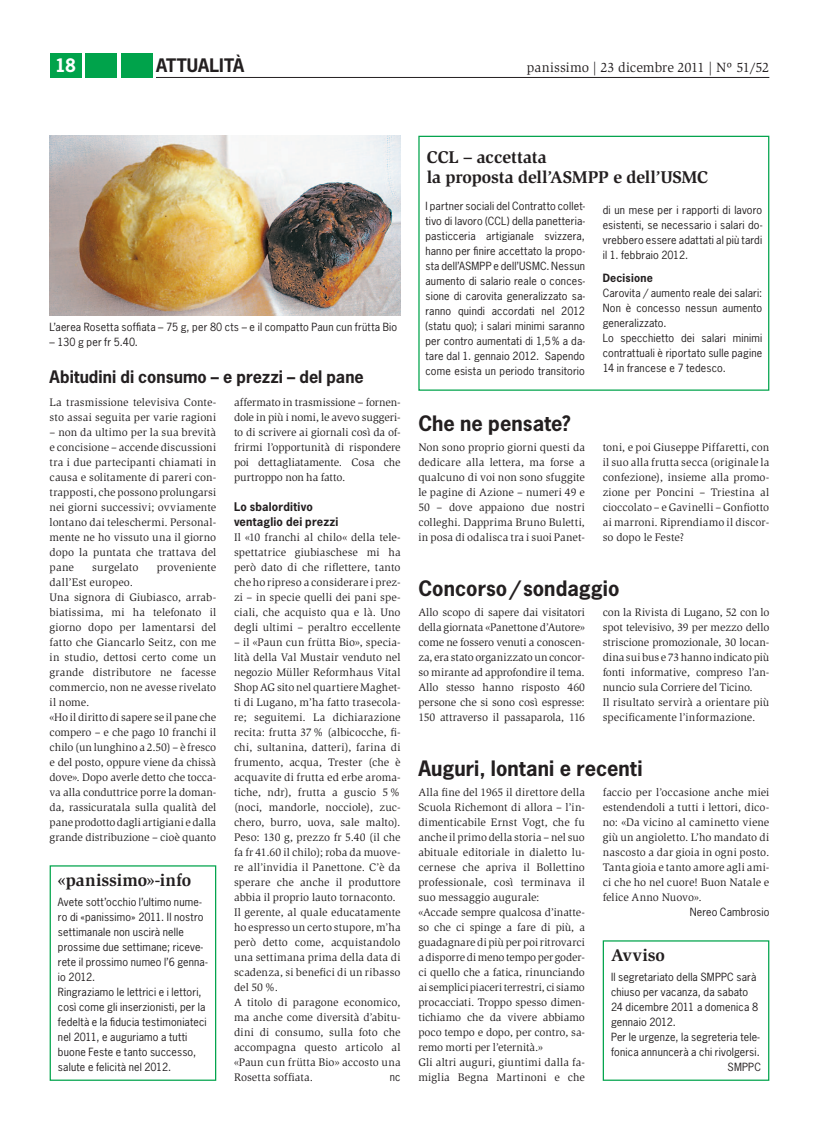
<style>
.page{position:relative;width:819px;height:1134px;background:#fff}
.page>*{position:absolute;margin:0;border:0;box-sizing:border-box;transform-origin:0 0}
.t1{font:700 20px "News Gothic Std";color:#231f20}
.t2{font:700 17.5px/20px "Slimbach Std";letter-spacing:-.005em;color:#231f20}
.t3{font:700 17.5px "News Gothic Std";color:#231f20}
.t4{font:700 17.5px "News Gothic Std";color:#fff}
.t5{font:700 16.25px "News Gothic Std";letter-spacing:.005em;color:#231f20}
.t6{font:13.75px "Slimbach Std";color:#231f20}
.t7{font:11.25px/15px "Slimbach Std";color:#231f20;text-align:justify}
.t8{font:700 11.25px/15px "News Gothic Std";letter-spacing:.02em;color:#231f20}
.t9{font:700 10.75px "News Gothic Std";letter-spacing:.015em;color:#231f20}
.t10{font:10.62px/15px "News Gothic Std";letter-spacing:.015em;color:#231f20}
</style>
<div class="page">
<div style="left:50px;top:53px;width:31px;height:25px;background:#00a34b"></div>
<div style="left:85px;top:53px;width:32px;height:25px;background:#00a34b"></div>
<div style="left:120px;top:53px;width:32px;height:25px;background:#00a34b"></div>
<hr style="left:156px;top:77px;width:613px;height:1px;background:#231f20">
<div style="left:50px;top:865px;width:166px;height:216px;border:1px solid #00a34b"></div>
<img style="left:50px;top:136px;width:350px;height:180px">
<div style="left:602px;top:940px;width:167px;height:141px;border:1px solid #00a34b"></div>
<div style="left:418px;top:136px;width:351px;height:255px;border:1px solid #00a34b"></div>
<h2 class="t4" style="left:55px;top:54px;width:22px">18</h2>
<h2 class="t3" style="left:156px;top:54px;width:90px">attualità</h2>
<p class="t6" style="left:527px;top:60px;width:244px">panissimo | 23 dicembre 2011 | Nº 51/52</p>
<p class="t10" style="left:50px;top:319px;width:349px">L’aerea Rosetta soffiata – 75 g, per 80 cts – e il compatto Paun cun frütta Bio</p>
<p class="t10" style="left:50px;top:334px;width:90px">– 130 g per fr 5.40.</p>
<h3 class="t5" style="left:50px;top:366px;width:315px">Abitudini di consumo – e prezzi – del pane</h3>
<p class="t7" style="left:234px;top:395px;width:168px">affermato in trasmissione – fornen&shy;dole in più i nomi, le avevo suggeri&shy;to di scrivere ai giornali così da of&shy;frirmi l’opportunità di rispondere poi dettagliatamente. Cosa che purtroppo non ha fatto.</p>
<p class="t8" style="left:234px;top:499px;width:106px">Lo sbalorditivo ventaglio dei prezzi</p>
<p class="t7" style="left:234px;top:529px;width:168px">Il «10 franchi al chilo« della tele&shy;spettatrice giubiaschese mi ha però dato di che riflettere, tanto che ho ripreso a considerare i prez&shy;zi – in specie quelli dei pani spe&shy;ciali, che acquisto qua e là. Uno degli ultimi – peraltro eccellente</p>
<p class="t7" style="left:234px;top:634px;width:168px;text-align:left">– il «Paun cun frütta Bio», specia&shy;lità della Val Mustair venduto nel negozio Müller Reformhaus Vital<br>Shop AG sito nel quartiere Maghet&shy;ti di Lugano, m’ha fatto trasecola&shy;re; seguitemi. La dichiarazione recita: frutta 37% (albicocche, fi&shy;chi, sultanina, datteri), farina di frumento, acqua, Trester (che è acquavite di frutta ed erbe aroma&shy;tiche, ndr), frutta a guscio 5% (noci, mandorle, nocciole), zuc&shy;chero, burro, uova, sale malto).<br>Peso: 130 g, prezzo fr 5.40 (il che fa fr 41.60 il chilo); roba da muove&shy;re all’invidia il Panettone. C’è da sperare che anche il produttore abbia il proprio lauto tornaconto.<br>Il gerente, al quale educatamente ho espresso un certo stupore, m’ha però detto come, acquistandolo una settimana prima della data di scadenza, si benefici di un ribasso del 50%.<br>A titolo di paragone economico, ma anche come diversità d’abitu&shy;dini di consumo, sulla foto che accompagna questo articolo al «Paun cun frütta Bio» accosto una<br>Rosetta soffiata.</p>
<p class="t7" style="left:50px;top:395px;width:168px">La trasmissione televisiva Conte&shy;sto assai seguita per varie ragioni</p>
<p class="t7" style="left:50px;top:425px;width:168px">– non da ultimo per la sua brevità e concisione – accende discussioni tra i due partecipanti chiamati in causa e solitamente di pareri con&shy;trapposti, che possono prolungarsi nei giorni successivi; ovviamente lontano dai teleschermi. Personal&shy;mente ne ho vissuto una il giorno dopo la puntata che trattava del pane</p>
<p class="t7" style="left:92px;top:560px;width:48px">surgelato</p>
<p class="t7" style="left:157px;top:560px;width:61px">proveniente</p>
<p class="t7" style="left:50px;top:575px;width:168px;text-align:left">dall’Est europeo.<br>Una signora di Giubiasco, arrab&shy;biatissima, mi ha telefonato il giorno dopo per lamentarsi del fatto che Giancarlo Seitz, con me in studio, dettosi certo come un grande distributore ne facesse commercio, non ne avesse rivelato il nome.<br>«Ho il diritto di sapere se il pane che compero – e che pago 10 franchi il chilo (un lunghino a 2.50) – è fresco e del posto, oppure viene da chissà dove». Dopo averle detto che tocca&shy;va alla conduttrice porre la doman&shy;da, rassicuratala sulla qualità del pane prodotto dagli artigiani e dalla grande distribuzione – cioè quanto</p>
<h2 class="t2" style="left:58px;top:870px;width:135px">«panissimo»-info</h2>
<p class="t10" style="left:58px;top:894px;width:151px">Avete sott’occhio l’ultimo nume&shy;ro di «panissimo» 2011. Il nostro settimanale non uscirà nelle prossime due settimane; riceve&shy;rete il prossimo numeo l’6 genna&shy;io 2012.<br>Ringraziamo le lettrici e i lettori, così come gli inserzionisti, per la fedeltà e la fiducia testimoniateci nel 2011, e auguriamo a tutti buone Feste e tanto successo, salute e felicità nel 2012.</p>
<p class="t10" style="left:390px;top:1069px;width:12px">nc</p>
<h2 class="t2" style="left:426px;top:147px;width:283px">CCL – accettata<br>la proposta dell’ASMPP e dell’USMC</h2>
<p class="t10" style="left:425px;top:199px;width:161px;text-align:justify">I partner sociali del Contratto collet&shy;tivo di lavoro (CCL) della panetteria&shy;pasticceria artigianale svizzera, hanno per finire accettato la propo&shy;sta dell’ASMPP e dell’USMC. Nessun aumento di salario reale o conces&shy;sione di carovita generalizzato sa&shy;ranno quindi accordati nel 2012 (statu quo); i salari minimi saranno per contro aumentati di 1,5% a da&shy;tare dal 1. gennaio 2012. Sapendo come esista un periodo transitorio</p>
<p class="t10" style="left:602px;top:203px;width:161px;text-align:justify">di un mese per i rapporti di lavoro esistenti, se necessario i salari do&shy;vrebbero essere adattati al più tardi il 1. febbraio 2012.</p>
<p class="t9" style="left:602px;top:270px;width:52px">Decisione</p>
<p class="t10" style="left:602px;top:285px;width:161px">Carovita / aumento reale dei salari:<br>Non è concesso nessun aumento generalizzato.<br>Lo specchietto dei salari minimi contrattuali è riportato sulle pagine<br>14 in francese e 7 tedesco.</p>
<h1 class="t1" style="left:418px;top:410px;width:154px">Che ne pensate?</h1>
<p class="t7" style="left:418px;top:440px;width:168px">Non sono proprio giorni questi da dedicare alla lettera, ma forse a qualcuno di voi non sono sfuggite le pagine di Azione – numeri 49 e 50 – dove appaiono due nostri colleghi. Dapprima Bruno Buletti, in posa di odalisca tra i suoi Panet-</p>
<p class="t7" style="left:602px;top:439px;width:168px">toni, e poi Giuseppe Piffaretti, con il suo alla frutta secca (originale la confezione), insieme alla promo&shy;zione per Poncini – Triestina al cioccolato – e Gavinelli – Gonfiotto ai marroni. Riprendiamo il discor&shy;so dopo le Feste?</p>
<h1 class="t1" style="left:418px;top:575px;width:203px">Concorso/sondaggio</h1>
<p class="t7" style="left:418px;top:605px;width:168px">Allo scopo di sapere dai visitatori della giornata «Panettone d’Autore» come ne fossero venuti a conoscen&shy;za, era stato organizzato un concor&shy;so mirante ad approfondire il tema.<br>Allo stesso hanno risposto 460 persone che si sono così espresse:<br>150 attraverso il passaparola, 116</p>
<p class="t7" style="left:602px;top:604px;width:168px;text-align:left">con la Rivista di Lugano, 52 con lo spot televisivo, 39 per mezzo dello striscione promozionale, 30 locan&shy;dina sui bus e 73 hanno indicato più fonti informative, compreso l’an&shy;nuncio sula Corriere del Ticino.<br>Il risultato servirà a orientare più specificamente l’informazione.</p>
<h1 class="t1" style="left:418px;top:755px;width:225px">Auguri, lontani e recenti</h1>
<p class="t7" style="left:418px;top:785px;width:168px;text-align:left">Alla fine del 1965 il direttore della Scuola Richemont di allora – l’in&shy;dimenticabile Ernst Vogt, che fu anche il primo della storia – nel suo abituale editoriale in dialetto lu&shy;cernese che apriva il Bollettino professionale, così terminava il suo messaggio augurale:<br>«Accade sempre qualcosa d’inatte&shy;so che ci spinge a fare di più, a guadagnare di più per poi ritrovarci a disporre di meno tempo per goder&shy;ci quello che a fatica, rinunciando ai semplici piaceri terrestri, ci siamo procacciati. Troppo spesso dimen&shy;tichiamo che da vivere abbiamo poco tempo e dopo, per contro, sa&shy;remo morti per l’eternità.»<br>Gli altri auguri, giuntimi dalla fa&shy;miglia Begna Martinoni e che</p>
<p class="t7" style="left:602px;top:785px;width:168px">faccio per l’occasione anche miei estendendoli a tutti i lettori, dico&shy;no: «Da vicino al caminetto viene giù un angioletto. L’ho mandato di nascosto a dar gioia in ogni posto.<br>Tanta gioia e tanto amore agli ami&shy;ci che ho nel cuore! Buon Natale e felice Anno Nuovo».</p>
<p class="t10" style="left:689px;top:904px;width:81px">Nereo Cambrosio</p>
<h2 class="t2" style="left:611px;top:945px;width:55px">Avviso</h2>
<p class="t10" style="left:611px;top:969px;width:147px">Il segretariato della SMPPC sarà</p>
<p class="t10" style="left:611px;top:984px;width:139px">chiuso per vacanza, da sabato</p>
<p class="t10" style="left:611px;top:999px;width:149px">24 dicembre 2011 a domenica 8</p>
<p class="t10" style="left:611px;top:1014px;width:66px">gennaio 2012.</p>
<p class="t10" style="left:611px;top:1029px;width:150px">Per le urgenze, la segreteria tele-</p>
<p class="t10" style="left:611px;top:1044px;width:150px">fonica annuncerà a chi rivolgersi.</p>
<p class="t10" style="left:727px;top:1059px;width:35px">SMPPC</p>
</div>
